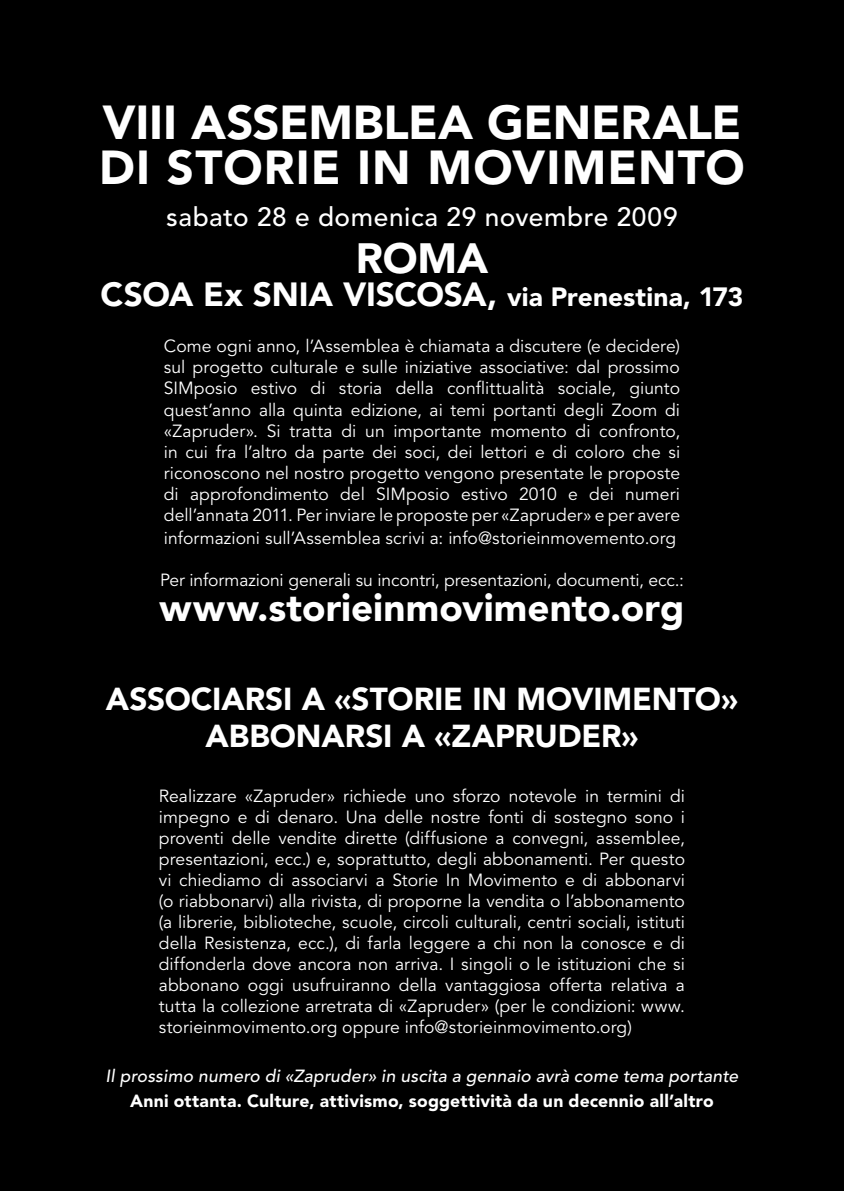
<style>
.page{position:relative;width:844px;height:1191px;background:#fff}
.page>*{position:absolute;margin:0;border:0;box-sizing:border-box;transform-origin:0 0}
.t1{font:900 47.25px/45.5px "Avenir";letter-spacing:-.005em;color:#fff}
.t2{font:900 42px "Avenir";color:#fff}
.t3{font:900 38.5px "Avenir";letter-spacing:.005em;color:#fff}
.t4{font:900 33.25px "Avenir";letter-spacing:-.005em;color:#fff}
.t5{font:900 31.5px/37.8px "Avenir";letter-spacing:-.005em;color:#fff;text-align:center}
.t6{font:500 26.25px "Avenir";letter-spacing:.02em;color:#fff}
.t7{font:17.5px/21px "Avenir";color:#fff;text-align:justify}
.t8{font:italic 500 17.5px "Avenir";letter-spacing:.015em;color:#fff}
.t9{font:900 17.5px "Avenir";letter-spacing:.015em;color:#fff}
.s1{font-size:26.25px}
</style>
<div class="page">
<div style="left:0;top:0;width:843px;height:1191px;background:#000"></div>
<h1 class="t1" style="left:99px;top:99px;width:646px">VIII Assemblea generale di Storie in Movi mento</h1>
<h3 class="t6" style="left:166px;top:202px;width:512px">sabato 28 e domenica 29 novembre 2009</h3>
<h2 class="t2" style="left:356px;top:233px;width:33px">ROM</h2>
<h2 class="t2" style="left:457px;top:233px;width:33px">A</h2>
<h3 class="t4" style="left:100px;top:274px;width:644px">CSOA Ex SN IA VISCOSA, <span class="s1">via Prenestina, 173</span></h3>
<p class="t7" style="left:164px;top:336px;width:517px">Come ogni anno, l’Assemblea è chiamata a discutere (e decidere) sul progetto culturale e sulle iniziative associative: dal prossimo SIMposio estivo di storia della conflittualità sociale, giunto quest’anno alla quinta edizione, ai temi portanti degli Zoom di «Zapruder». Si tratta di un importante momento di confronto, in cui fra l’altro da parte dei soci, dei lettori e di coloro che si riconoscono nel nostro progetto vengono presentate le proposte di approfondimento del SIMposio estivo 2010 e dei numeri dell’annata 2011. Per inviare le proposte per «Zapruder» e per avere</p>
<p class="t7" style="left:164px;top:527px;width:513px">informazioni sull’Assemblea scrivi a: info@storieinmovemento.org</p>
<p class="t7" style="left:160px;top:570px;width:525px">Per informazioni generali su incontri, presentazioni, documenti, ecc.:</p>
<h3 class="t3" style="left:159px;top:584px;width:526px">www.storieinmovimento.org</h3>
<h3 class="t5" style="left:106px;top:679px;width:633px">Associarsi a «Storie In Movi mento» abbonarsi a «Zapruder»</h3>
<p class="t7" style="left:159px;top:786px;width:527px">Realizzare «Zapruder» richiede uno sforzo notevole in termini di impegno e di denaro. Una delle nostre fonti di sostegno sono i proventi delle vendite dirette (diffusione a convegni, assemblee, presentazioni, ecc.) e, soprattutto, degli abbonamenti. Per questo vi chiediamo di associarvi a Storie In Movimento e di abbonarvi (o riabbonarvi) alla rivista, di proporne la vendita o l’abbonamento (a librerie, biblioteche, scuole, circoli culturali, centri sociali, istituti della Resistenza, ecc.), di farla leggere a chi non la conosce e di diffonderla dove ancora non arriva. I singoli o le istituzioni che si abbonano oggi usufruiranno della vantaggiosa offerta relativa a tutta la collezione arretrata di «Zapruder» (per le condizioni: www. storieinmovimento.org oppure info@storieinmovimento.org)</p>
<p class="t8" style="left:105px;top:1066px;width:634px">Il prossimo numero di «Zapruder» in uscita a gennaio avrà come tema portante</p>
<p class="t9" style="left:130px;top:1090px;width:585px">Anni ottanta. Culture, attivismo, soggettività da un decennio all’altro</p>
</div>
